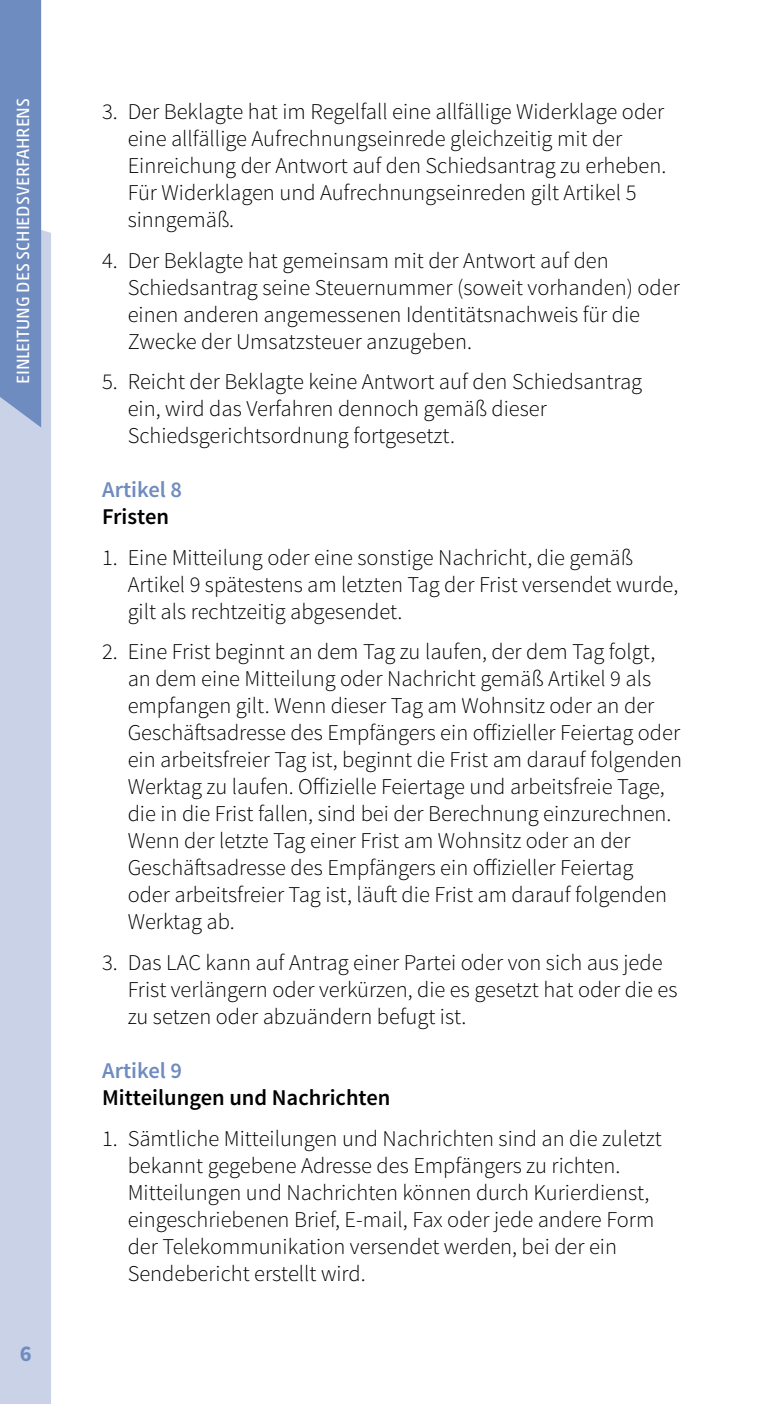
<style>
.page{position:relative;width:766px;height:1404px;background:#fff}
.page>*{position:absolute;margin:0;border:0;box-sizing:border-box;transform-origin:0 0}
.t1{font:300 22.5px/27px "Source Sans Pro";color:#000}
.t2{font:600 22.5px "Source Sans Pro";color:#000}
.t3{font:600 22.5px "Source Sans Pro";color:#6f8cc0}
.t4{font:700 22.5px "Source Sans Pro";color:#6f8cc0}
.t5{font:18px "Akko Pro";color:#fff}
</style>
<div class="page">
<div style="left:0;top:210px;width:51px;height:1193px;background:#cad2e8"></div>
<div style="left:0;top:0;width:41px;height:427px;background:#6f8cc0"></div>
<p class="t5" style="left:12px;top:384px;width:288px;rotate:-90deg">EINLEITUNG DES SCHIEDSVERFAHRENS</p>
<p class="t1" style="left:128px;top:98px;width:540px;text-indent:-26px">3. Der Beklagte hat im Regelfall eine allfällige Widerklage oder eine allfällige Aufrechnungseinrede gleichzeitig mit der Einreichung der Antwort auf den Schiedsantrag zu erheben.<br>Für Widerklagen und Aufrechnungseinreden gilt Artikel 5 sinngemäß.</p>
<p class="t1" style="left:128px;top:247px;width:553px;text-indent:-26px">4. Der Beklagte hat gemeinsam mit der Antwort auf den Schiedsantrag seine Steuernummer (soweit vorhanden) oder einen anderen angemessenen Identitätsnachweis für die Zwecke der Umsatzsteuer anzugeben.</p>
<p class="t1" style="left:128px;top:368px;width:516px;text-indent:-26px">5. Reicht der Beklagte keine Antwort auf den Schiedsantrag ein, wird das Verfahren dennoch gemäß dieser<br>Schiedsgerichtsordnung fortgesetzt.</p>
<p class="t3" style="left:102px;top:475px;width:81px">Artikel 8</p>
<p class="t2" style="left:102px;top:502px;width:68px">Fristen</p>
<p class="t1" style="left:128px;top:544px;width:552px;text-indent:-26px">1. Eine Mitteilung oder eine sonstige Nachricht, die gemäß<br>Artikel 9 spätestens am letzten Tag der Frist versendet wurde, gilt als rechtzeitig abgesendet.</p>
<p class="t1" style="left:128px;top:638px;width:555px;text-indent:-26px">2. Eine Frist beginnt an dem Tag zu laufen, der dem Tag folgt, an dem eine Mitteilung oder Nachricht gemäß Artikel 9 als empfangen gilt. Wenn dieser Tag am Wohnsitz oder an der Geschäftsadresse des Empfängers ein offizieller Feiertag oder ein arbeitsfreier Tag ist, beginnt die Frist am darauf folgenden Werktag zu laufen. Offizielle Feiertage und arbeitsfreie Tage, die in die Frist fallen, sind bei der Berechnung einzurechnen.<br>Wenn der letzte Tag einer Frist am Wohnsitz oder an der Geschäftsadresse des Empfängers ein offizieller Feiertag<br>oder arbeitsfreier Tag ist, läuft die Frist am darauf folgenden Werktag ab.</p>
<p class="t1" style="left:128px;top:949px;width:551px;text-indent:-26px">3. Das LAC kann auf Antrag einer Partei oder von sich aus jede<br>Frist verlängern oder verkürzen, die es gesetzt hat oder die es zu setzen oder abzuändern befugt ist.</p>
<p class="t3" style="left:102px;top:1056px;width:81px">Artikel 9</p>
<p class="t2" style="left:102px;top:1083px;width:290px">Mitteilungen und Nachrichten</p>
<p class="t1" style="left:128px;top:1124px;width:535px;text-indent:-26px">1. Sämtliche Mitteilungen und Nachrichten sind an die zuletzt bekannt gegebene Adresse des Empfängers zu richten.<br>Mitteilungen und Nachrichten können durch Kurierdienst, eingeschriebenen Brief, E-mail, Fax oder jede andere Form der Telekommunikation versendet werden, bei der ein Sendebericht erstellt wird.</p>
<p class="t4" style="left:20px;top:1339px;width:13px">6</p>
</div>
